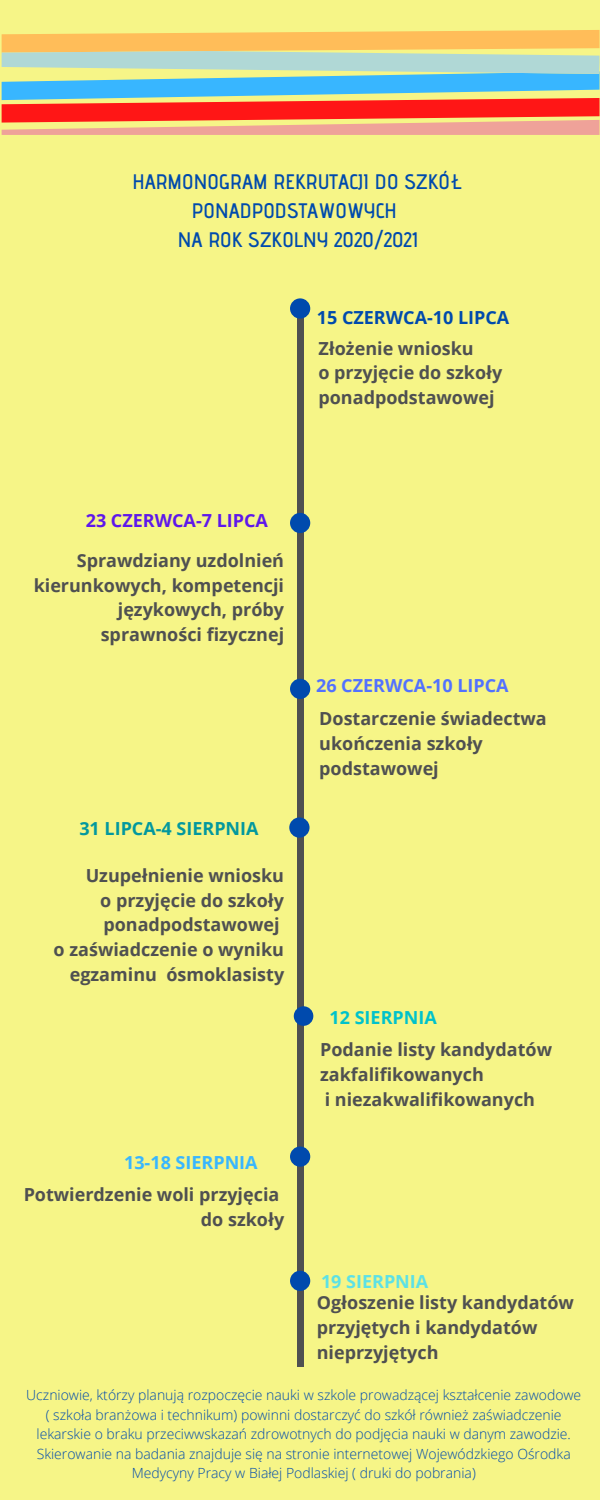
<style>
.page{position:relative;width:600px;height:1500px;background:#f6f587}
.page>*{position:absolute;margin:0;border:0;box-sizing:border-box;transform-origin:0 0}
.t1{font:600 21px/29.2px "Advent Pro";color:#004aad;text-align:center}
.t2{font:700 18px/24.8px "Open Sans";color:#4f5051}
.t3{font:700 18px "Open Sans";color:#004aad}
.t4{font:700 18px "Open Sans";color:#03989e}
.t5{font:700 18px "Open Sans";color:#5271ff}
.t6{font:700 18px "Open Sans";color:#5e17eb}
.t7{font:700 18px "Open Sans";color:#38b6ff}
.t8{font:700 18px "Open Sans";color:#5ce1e6}
.t9{font:700 18px "Open Sans";color:#00c2cb}
.t10{font:300 14px/19.5px "Open Sans";color:#004aad;text-align:center}
</style>
<div class="page">
<div style="left:297px;top:317px;width:7px;height:1049px;background:#4f5051"></div>
<div style="left:290px;top:298px;width:20px;height:21px;background:#004aad;border-radius:50%"></div>
<div style="left:290px;top:513px;width:20px;height:20px;background:#004aad;border-radius:50%"></div>
<div style="left:290px;top:679px;width:20px;height:20px;background:#004aad;border-radius:50%"></div>
<div style="left:290px;top:1147px;width:20px;height:20px;background:#004aad;border-radius:50%"></div>
<div style="left:290px;top:1271px;width:20px;height:20px;background:#004aad;border-radius:50%"></div>
<div style="left:289px;top:817px;width:21px;height:21px;background:#004aad;border-radius:50%"></div>
<div style="left:294px;top:1006px;width:19px;height:20px;background:#004aad;border-radius:50%"></div>
<svg style="left:2px;top:30px;width:598px;height:105px"></svg>
<p class="t1" style="left:132px;top:166px;width:331px">HARMONOGRAM REKRUTACJI DO SZKÓŁ<br>PONADPODSTAWOWYCH<br>NA ROK SZKOLNY 2020/2021</p>
<p class="t3" style="left:317px;top:305px;width:194px">15 CZERWCA-10 LIPCA</p>
<p class="t2" style="left:318px;top:335px;width:185px">Złożenie wniosku<br>o przyjęcie do szkoły ponadpodstawowej</p>
<p class="t6" style="left:86px;top:507px;width:184px">23 CZERWCA-7 LIPCA</p>
<p class="t2" style="left:34px;top:548px;width:252px;text-align:right">Sprawdziany uzdolnień kierunkowych, kompetencji językowych, próby sprawności fizycznej</p>
<p class="t4" style="left:79px;top:816px;width:181px">31 LIPCA-4 SIERPNIA</p>
<p class="t2" style="left:54px;top:862px;width:232px;text-align:right">Uzupełnienie wniosku<br>o przyjęcie do szkoły ponadpodstawowej<br>o zaświadczenie o wyniku egzaminu ósmoklasisty</p>
<p class="t7" style="left:124px;top:1149px;width:135px">13-18 SIERPNIA</p>
<p class="t2" style="left:24px;top:1182px;width:262px;text-align:right">Potwierdzenie woli przyjęcia do szkoły</p>
<p class="t5" style="left:316px;top:673px;width:194px">26 CZERWCA-10 LIPCA</p>
<p class="t2" style="left:319px;top:706px;width:229px">Dostarczenie świadectwa ukończenia szkoły podstawowej</p>
<p class="t9" style="left:330px;top:1005px;width:109px">12 SIERPNIA</p>
<p class="t2" style="left:320px;top:1037px;width:233px">Podanie listy kandydatów zakfalifikowanych<br>i niezakwalifikowanych</p>
<p class="t8" style="left:321px;top:1268px;width:109px">19 SIERPNIA</p>
<p class="t2" style="left:317px;top:1290px;width:259px">Ogłoszenie listy kandydatów przyjętych i kandydatów nieprzyjętych</p>
<p class="t10" style="left:26px;top:1385px;width:557px">Uczniowie, którzy planują rozpoczęcie nauki w szkole prowadzącej kształcenie zawodowe ( szkoła branżowa i technikum) powinni dostarczyć do szkół również zaświadczenie lekarskie o braku przeciwwskazań zdrowotnych do podjęcia nauki w danym zawodzie.<br>Skierowanie na badania znajduje się na stronie internetowej Wojewódzkiego Ośrodka Medycyny Pracy w Białej Podlaskiej ( druki do pobrania)</p>
</div>
